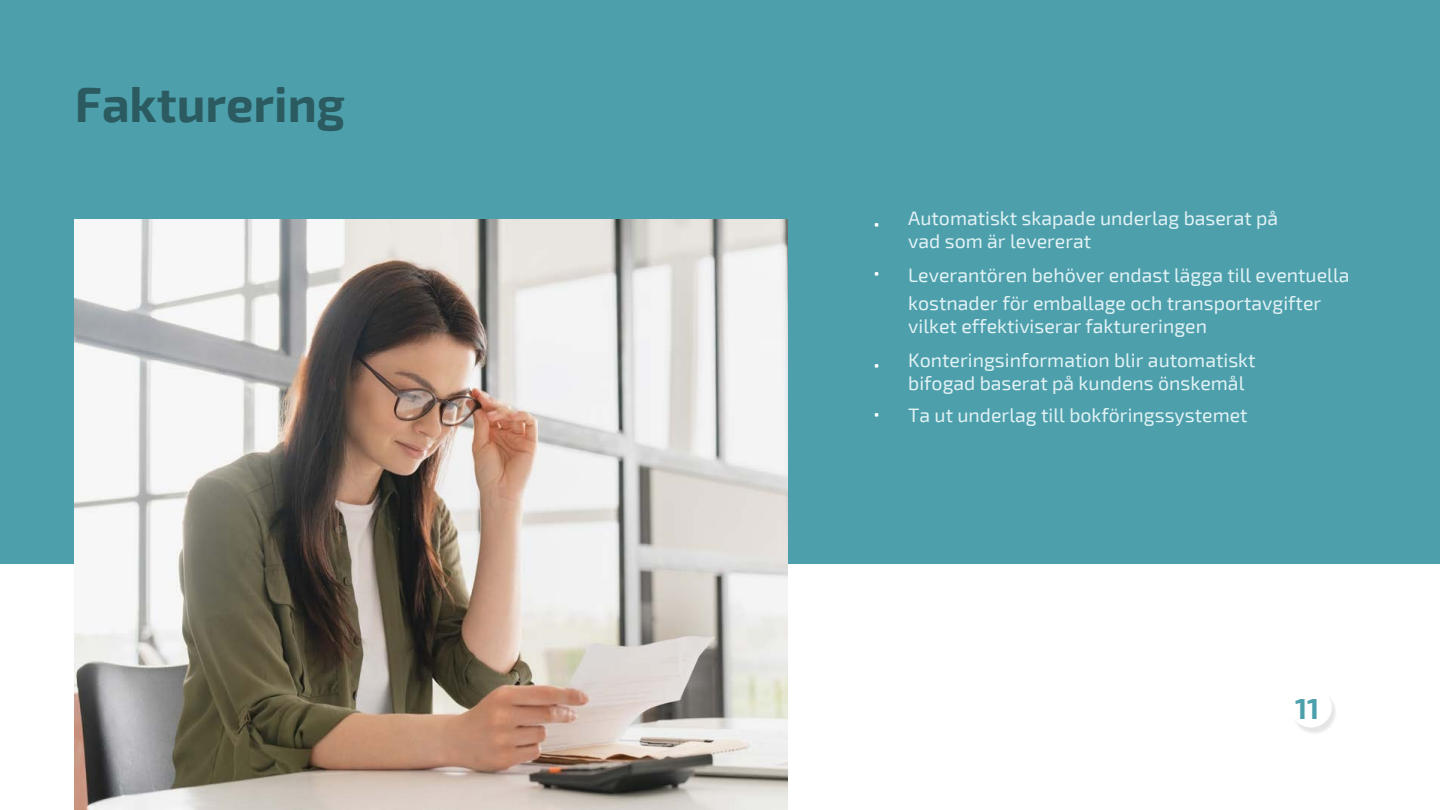
<style>
.page{position:relative;width:1440px;height:810px;background:#fff}
.page>*{position:absolute;margin:0;border:0;box-sizing:border-box;transform-origin:0 0}
.t1{font:700 48.75px "Exo 2";color:#2b5b60}
.t2{font:700 28.35px "Exo 2";color:#4c9fab}
.t3{font:19.5px/23.1px "Exo 2";color:#e2f2f5}
.t4{font:19.5px "Exo 2";color:#fff}
</style>
<div class="page">
<div style="left:0;top:0;width:1440px;height:564px;background:#4c9fab"></div>
<img style="left:75px;top:219px;width:712px;height:591px">
<svg style="left:1293px;top:695px;width:39px;height:32px"></svg>
<h1 class="t1" style="left:75px;top:73px;width:272px">Fakturering</h1>
<p class="t4" style="left:873px;top:211px;width:9px">•</p>
<p class="t4" style="left:873px;top:259px;width:9px">•</p>
<p class="t4" style="left:873px;top:352px;width:9px">•</p>
<p class="t4" style="left:873px;top:400px;width:9px">•</p>
<p class="t3" style="left:908px;top:206px;width:372px">Automatiskt skapade underlag baserat på vad som är levererat</p>
<p class="t3" style="left:908px;top:261px;width:443px;line-height:27.6px">Leverantören behöver endast lägga till eventuella kostnader för emballage och transportavgifter</p>
<p class="t3" style="left:908px;top:308px;width:349px;line-height:34.3px">vilket effektiviserar faktureringen<br>Konteringsinformation blir automatiskt</p>
<p class="t3" style="left:908px;top:367px;width:341px;line-height:31.5px">bifogad baserat på kundens önskemål<br>Ta ut underlag till bokföringssystemet</p>
<h2 class="t2" style="left:1295px;top:690px;width:26px">11</h2>
</div>
